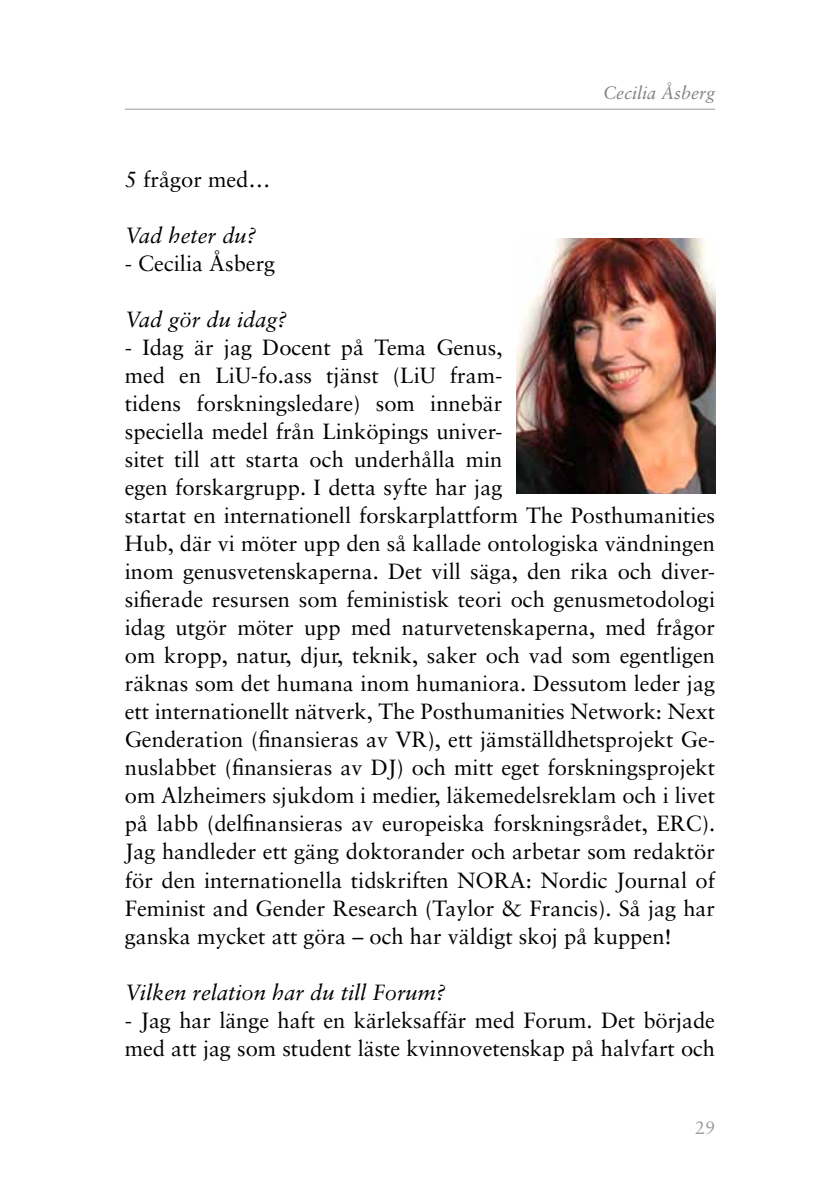
<style>
.page{position:relative;width:840px;height:1191px;background:#fff}
.page>*{position:absolute;margin:0;border:0;box-sizing:border-box;transform-origin:0 0}
.t1{font:22px/28px "Sabon";color:#000}
.t2{font:italic 22px "Sabon";color:#000}
.t3{font:italic 18px "Sabon";color:#818181}
.t4{font:18px "Sabon";color:#9d9d9d}
</style>
<div class="page">
<hr style="left:125px;top:109px;width:589px;height:1px;background:#9d9d9d">
<img style="left:516px;top:239px;width:198px;height:255px">
<p class="t3" style="left:602px;top:82px;width:113px">Cecilia Åsberg</p>
<p class="t1" style="left:125px;top:165px;width:147px">5 frågor med…</p>
<p class="t2" style="left:125px;top:222px;width:133px">Vad heter du?</p>
<p class="t1" style="left:125px;top:249px;width:152px">- Cecilia Åsberg</p>
<p class="t2" style="left:125px;top:307px;width:164px">Vad gör du idag?</p>
<p class="t1" style="left:125px;top:333px;width:591px">- Idag är jag Docent på Tema Genus,<br>med en LiU-fo.ass tjänst (LiU fram-<br>tidens forskningsledare) som innebär<br>speciella medel från Linköpings univer-<br>sitet till att starta och underhålla min<br>egen forskargrupp. I detta syfte har jag<br>startat en internationell forskarplattform The Posthumanities Hub, där vi möter upp den så kallade ontologiska vändningen inom genusvetenskaperna. Det vill säga, den rika och diver&shy;sifierade resursen som feministisk teori och genusmetodologi idag utgör möter upp med naturvetenskaperna, med frågor om kropp, natur, djur, teknik, saker och vad som egentligen räknas som det humana inom humaniora. Dessutom leder jag ett internationellt nätverk, The Posthumanities Network: Next Genderation (finansieras av VR), ett jämställdhetsprojekt Ge&shy;nuslabbet (finansieras av DJ) och mitt eget forskningsprojekt om Alzheimers sjukdom i medier, läkemedelsreklam och i livet på labb (delfinansieras av europeiska forskningsrådet, ERC).<br>Jag handleder ett gäng doktorander och arbetar som redaktör för den internationella tidskriften NORA: Nordic Journal of Feminist and Gender Research (Taylor &amp; Francis). Så jag har ganska mycket att göra – och har väldigt skoj på kuppen!</p>
<p class="t2" style="left:125px;top:979px;width:322px">Vilken relation har du till Forum?</p>
<p class="t1" style="left:125px;top:1006px;width:591px">- Jag har länge haft en kärleksaffär med Forum. Det började med att jag som student läste kvinnovetenskap på halvfart och</p>
<p class="t4" style="left:694px;top:1117px;width:22px">29</p>
</div>
